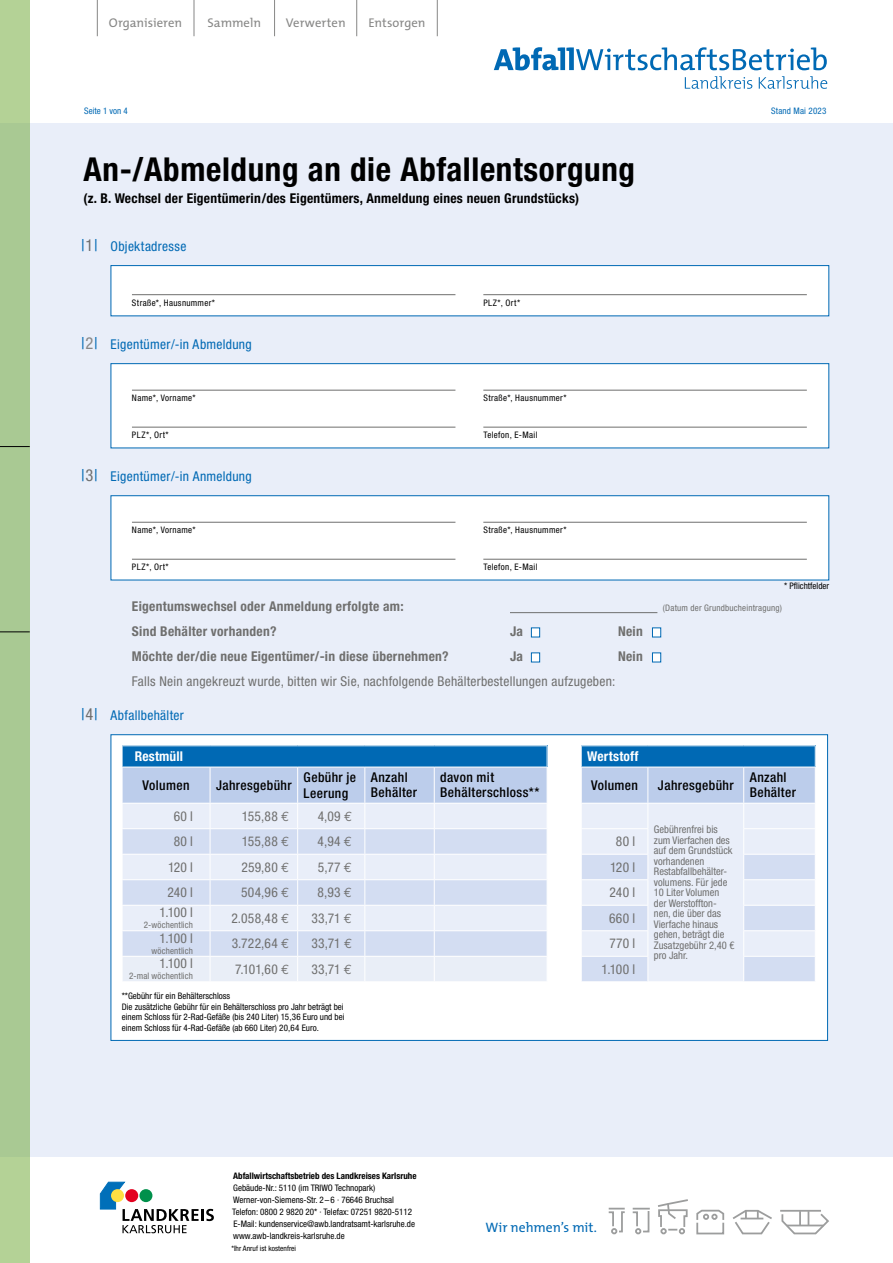
<style>
.page{position:relative;width:893px;height:1263px;background:#fff}
.page>*{position:absolute;margin:0;border:0;box-sizing:border-box;transform-origin:0 0}
.t1{font:700 condensed 33px "Helvetica Neue LT Pro";letter-spacing:.02em;color:#000}
.t2{font:13.65px "The Mix";color:#0069b4}
.t3{font:condensed 13.5px/25.5px "Helvetica Neue LT Pro";letter-spacing:.02em;color:#6f6f6e;text-align:right}
.t4{font:700 condensed 13.5px "Helvetica Neue LT Pro";letter-spacing:.02em;color:#6f6f6e}
.t5{font:500 condensed 13.5px/15px "Helvetica Neue LT Pro";letter-spacing:.025em;color:#000}
.t6{font:condensed 13.5px "Helvetica Neue LT Pro";letter-spacing:.02em;color:#0069b4}
.t7{font:700 condensed 13.5px "Helvetica Neue LT Pro";letter-spacing:.02em;color:#000}
.t8{font:700 condensed 13.5px "Helvetica Neue LT Pro";letter-spacing:.015em;color:#fff}
.t9{font:12.75px "The Mix";color:#878786}
.t10{font:condensed 10.5px/10.5px "Helvetica Neue LT Pro";color:#6f6f6e}
.t11{font:condensed 9px/12px "Helvetica Neue LT Pro";color:#000}
.t12{font:condensed 9px "Helvetica Neue LT Pro";letter-spacing:.04em;color:#000}
.t13{font:condensed 9px "Helvetica Neue LT Pro";letter-spacing:.02em;color:#6f6f6e}
.t14{font:700 condensed 9px "Helvetica Neue LT Pro";color:#000}
.t15{font:condensed 9px "Helvetica Neue LT Pro";letter-spacing:.035em;color:#000}
.t16{font:condensed 9px "Helvetica Neue LT Pro";letter-spacing:.02em;color:#0069b4}
.t17{font:condensed 9px "Helvetica Neue LT Pro";color:#0069b4}
.t18{font:condensed 7.5px "Helvetica Neue LT Pro";letter-spacing:.005em;color:#000}
.s1{font-size:16.5px}
.s2{font-size:16.5px;color:#6f6f6e}
.s3{font-size:16.5px;color:#878786}
.s4{font-family:"Euro Mono";font-stretch:normal}
</style>
<div class="page">
<div style="left:0;top:123px;width:893px;height:1034px;background:#e9eef9"></div>
<hr style="left:437px;top:0;width:1px;height:36px;background:#878786">
<hr style="left:97px;top:0;width:1px;height:36px;background:#878786">
<hr style="left:194px;top:0;width:1px;height:36px;background:#878786">
<hr style="left:274px;top:0;width:1px;height:36px;background:#878786">
<hr style="left:356px;top:0;width:1px;height:36px;background:#878786">
<svg style="left:685px;top:76px;width:142px;height:13px"></svg>
<svg style="left:494px;top:47px;width:333px;height:23px"></svg>
<svg style="left:781px;top:1212px;width:48px;height:23px"></svg>
<hr style="left:780px;top:1210px;width:41px;height:2px;background:#9c9d9d">
<svg style="left:658px;top:1199px;width:67px;height:35px"></svg>
<svg style="left:608px;top:1208px;width:42px;height:26px"></svg>
<svg style="left:732px;top:1209px;width:40px;height:26px"></svg>
<div style="left:0;top:0;width:30px;height:1263px;background:#a9c993"></div>
<hr style="left:0;top:446px;width:30px;height:1px;background:#000">
<hr style="left:0;top:632px;width:30px;height:1px;background:#000">
<svg style="left:100px;top:1181px;width:114px;height:52px"></svg>
<div style="left:111px;top:265px;width:718px;height:51px;background:#fff;border:1px solid #0069b4"></div>
<hr style="left:132px;top:294px;width:323px;height:1px;background:#6f6f6e">
<hr style="left:483px;top:294px;width:324px;height:1px;background:#6f6f6e">
<div style="left:111px;top:363px;width:718px;height:85px;background:#fff;border:1px solid #0069b4"></div>
<hr style="left:132px;top:390px;width:323px;height:1px;background:#6f6f6e">
<hr style="left:483px;top:390px;width:324px;height:1px;background:#6f6f6e">
<hr style="left:132px;top:427px;width:323px;height:1px;background:#6f6f6e">
<hr style="left:483px;top:427px;width:324px;height:1px;background:#6f6f6e">
<hr style="left:510px;top:612px;width:147px;height:1px;background:#6f6f6e">
<div style="left:652px;top:627px;width:9px;height:10px;background:#fff;border:1px solid #0069b4"></div>
<div style="left:531px;top:627px;width:9px;height:10px;background:#fff;border:1px solid #0069b4"></div>
<div style="left:652px;top:652px;width:9px;height:10px;background:#fff;border:1px solid #0069b4"></div>
<div style="left:531px;top:652px;width:9px;height:10px;background:#fff;border:1px solid #0069b4"></div>
<div style="left:111px;top:495px;width:718px;height:85px;background:#fff;border:1px solid #0069b4"></div>
<hr style="left:132px;top:522px;width:323px;height:1px;background:#6f6f6e">
<hr style="left:483px;top:522px;width:324px;height:1px;background:#6f6f6e">
<hr style="left:132px;top:559px;width:323px;height:1px;background:#6f6f6e">
<hr style="left:483px;top:559px;width:324px;height:1px;background:#6f6f6e">
<div style="left:111px;top:734px;width:717px;height:307px;background:#fff;border:1px solid #0069b4"></div>
<svg style="left:122px;top:746px;width:426px;height:235px;background:#c8d9ee"></svg>
<svg style="left:581px;top:746px;width:235px;height:235px;background:#cbdbef"></svg>
<h3 class="t9" style="left:109px;top:12px;width:75px">Organisieren</h3>
<h3 class="t9" style="left:207px;top:12px;width:55px">Sammeln</h3>
<h3 class="t9" style="left:286px;top:12px;width:61px">Verwerten</h3>
<h3 class="t9" style="left:368px;top:12px;width:59px">Entsorgen</h3>
<p class="t17" style="left:84px;top:106px;width:45px">Seite 1 von 4</p>
<h1 class="t1" style="left:84px;top:149px;width:553px">An-/Abmeldung an die Abfallentsorgung</h1>
<h3 class="t7" style="left:84px;top:190px;width:497px">(z. B. Wechsel der Eigentümerin/des Eigentümers, Anmeldung eines neuen Grundstücks)</h3>
<h3 class="t6" style="left:81px;top:238px;width:107px"><span class="s1">|</span><span class="s2">1</span><span class="s1">|</span> Objektadresse</h3>
<p class="t12" style="left:132px;top:297px;width:85px">Straße*, Hausnummer*</p>
<p class="t11" style="left:483px;top:296px;width:38px">PLZ*, Ort*</p>
<h3 class="t6" style="left:81px;top:336px;width:172px"><span class="s1">|</span><span class="s3">2</span><span class="s1">|</span> Eigentümer/-in Abmeldung</h3>
<p class="t15" style="left:132px;top:393px;width:65px">Name*, Vorname*</p>
<p class="t12" style="left:483px;top:393px;width:85px">Straße*, Hausnummer*</p>
<p class="t11" style="left:132px;top:429px;width:38px">PLZ*, Ort*</p>
<p class="t12" style="left:483px;top:430px;width:56px">Telefon, E-Mail</p>
<h3 class="t6" style="left:81px;top:468px;width:172px"><span class="s1">|</span><span class="s2">3</span><span class="s1">|</span> Eigentümer/-in Anmeldung</h3>
<p class="t15" style="left:132px;top:525px;width:65px">Name*, Vorname*</p>
<p class="t12" style="left:483px;top:525px;width:85px">Straße*, Hausnummer*</p>
<p class="t11" style="left:132px;top:561px;width:38px">PLZ*, Ort*</p>
<p class="t12" style="left:483px;top:562px;width:56px">Telefon, E-Mail</p>
<p class="t16" style="left:771px;top:106px;width:57px">Stand Mai 2023</p>
<p class="t11" style="left:784px;top:579px;width:46px">* Pflichtfelder</p>
<h3 class="t4" style="left:132px;top:598px;width:273px">Eigentumswechsel oder Anmeldung erfolgte am:</h3>
<p class="t13" style="left:663px;top:603px;width:121px">(Datum der Grundbucheintragung)</p>
<h3 class="t4" style="left:132px;top:623px;width:146px">Sind Behälter vorhanden?</h3>
<h3 class="t4" style="left:510px;top:623px;width:15px">Ja</h3>
<h3 class="t4" style="left:618px;top:623px;width:26px">Nein</h3>
<h3 class="t4" style="left:132px;top:648px;width:318px">Möchte der/die neue Eigentümer/-in diese übernehmen?</h3>
<h3 class="t4" style="left:510px;top:648px;width:15px">Ja</h3>
<h3 class="t4" style="left:618px;top:648px;width:26px">Nein</h3>
<h3 class="t3" style="left:132px;top:669px;width:485px">Falls Nein angekreuzt wurde, bitten wir Sie, nachfolgende Behälterbestellungen aufzugeben:</h3>
<h3 class="t6" style="left:81px;top:707px;width:104px"><span class="s1">|</span><span class="s2">4</span><span class="s1">|</span> Abfallbehälter</h3>
<h3 class="t8" style="left:135px;top:748px;width:50px">Restmüll</h3>
<h3 class="t5" style="left:143px;top:777px;width:48px">Volumen</h3>
<h3 class="t5" style="left:216px;top:777px;width:77px">Jahresgebühr</h3>
<h3 class="t5" style="left:304px;top:769px;width:54px;line-height:16.2px">Gebühr je<br>Leerung</h3>
<h3 class="t5" style="left:371px;top:770px;width:48px">Anzahl<br>Behälter</h3>
<h3 class="t5" style="left:440px;top:770px;width:101px">davon mit<br>Behälterschloss**</h3>
<h3 class="t3" style="left:174px;top:803px;width:21px">60 l</h3>
<h3 class="t3" style="left:242px;top:803px;width:49px">155,88 <span class="s4">€</span></h3>
<h3 class="t3" style="left:318px;top:803px;width:36px">4,09 <span class="s4">€</span></h3>
<h3 class="t3" style="left:174px;top:829px;width:21px">80 l</h3>
<h3 class="t3" style="left:242px;top:829px;width:49px">155,88 <span class="s4">€</span></h3>
<h3 class="t3" style="left:318px;top:829px;width:36px">4,94 <span class="s4">€</span></h3>
<h3 class="t3" style="left:168px;top:854px;width:27px">120 l</h3>
<h3 class="t3" style="left:241px;top:854px;width:49px">259,80 <span class="s4">€</span></h3>
<h3 class="t3" style="left:318px;top:854px;width:36px">5,77 <span class="s4">€</span></h3>
<h3 class="t3" style="left:167px;top:880px;width:27px">240 l</h3>
<h3 class="t3" style="left:241px;top:880px;width:50px">504,96 <span class="s4">€</span></h3>
<h3 class="t3" style="left:318px;top:880px;width:36px">8,93 <span class="s4">€</span></h3>
<h3 class="t3" style="left:159px;top:900px;width:35px">1.100 l</h3>
<p class="t13" style="left:144px;top:920px;width:51px">2-wöchentlich</p>
<h3 class="t3" style="left:231px;top:905px;width:59px">2.058,48 <span class="s4">€</span></h3>
<h3 class="t3" style="left:311px;top:905px;width:42px">33,71 <span class="s4">€</span></h3>
<h3 class="t3" style="left:159px;top:925px;width:35px">1.100 l</h3>
<p class="t13" style="left:152px;top:945px;width:43px">wöchentlich</p>
<h3 class="t3" style="left:159px;top:951px;width:35px">1.100 l</h3>
<p class="t13" style="left:129px;top:971px;width:65px">2-mal wöchentlich</p>
<h3 class="t3" style="left:232px;top:931px;width:59px">3.722,64 <span class="s4">€</span></h3>
<h3 class="t3" style="left:311px;top:931px;width:42px">33,71 <span class="s4">€</span></h3>
<h3 class="t3" style="left:235px;top:956px;width:56px">7.101,60 <span class="s4">€</span></h3>
<h3 class="t3" style="left:311px;top:956px;width:42px">33,71 <span class="s4">€</span></h3>
<p class="t11" style="left:122px;top:990px;width:224px;line-height:10.5px">**Gebühr für ein Behälterschloss<br>Die zusätzliche Gebühr für ein Behälterschloss pro Jahr beträgt bei einem Schloss für 2-Rad-Gefäße (bis 240 Liter) 15,36 Euro und bei einem Schloss für 4-Rad-Gefäße (ab 660 Liter) 20,64 Euro.</p>
<h3 class="t8" style="left:587px;top:748px;width:53px">Wertstoff</h3>
<h3 class="t5" style="left:591px;top:777px;width:48px">Volumen</h3>
<h3 class="t5" style="left:658px;top:777px;width:77px">Jahresgebühr</h3>
<h3 class="t5" style="left:750px;top:770px;width:48px">Anzahl<br>Behälter</h3>
<p class="t10" style="left:654px;top:824px;width:82px">Gebührenfrei bis zum Vierfachen des auf dem Grundstück vorhandenen<br>Restabfallbehälter&shy;volumens. Für jede<br>10 Liter Volumen der Werstoffton&shy;nen, die über das<br>Vierfache hinaus gehen, beträgt die<br>Zusatzgebühr 2,40 € pro Jahr.</p>
<h3 class="t3" style="left:602px;top:829px;width:35px">80 l<br>120 l<br>240 l<br>660 l<br>770 l<br>1.100 l</h3>
<p class="t14" style="left:233px;top:1170px;width:185px">Abfallwirtschaftsbetrieb des Landkreises Karlsruhe</p>
<p class="t11" style="left:232px;top:1182px;width:184px">Gebäude-Nr.: 5110 (im TRIWO Technopark)<br>Werner-von-Siemens-Str. 2 – 6 · 76646 Bruchsal Telefon: 0800 2 9820 20* · Telefax: 07251 9820-5112<br>E-Mail: kundenservice@awb.landratsamt-karlsruhe.de www.awb-landkreis-karlsruhe.de</p>
<p class="t18" style="left:231px;top:1244px;width:66px">*Ihr Anruf ist kostenfrei</p>
<h2 class="t2" style="left:485px;top:1216px;width:113px">Wir nehmen’s mit.</h2>
</div>
